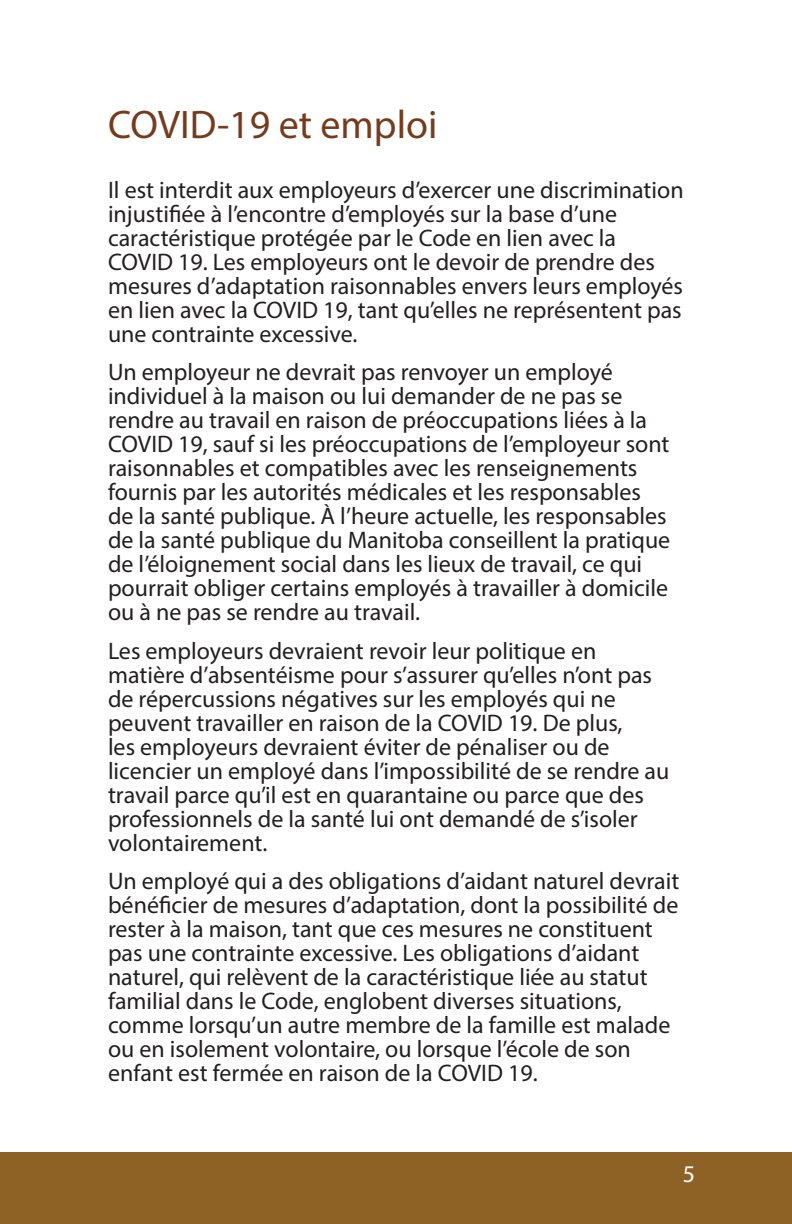
<style>
.page{position:relative;width:792px;height:1224px;background:#fff}
.page>*{position:absolute;margin:0;border:0;box-sizing:border-box;transform-origin:0 0}
.t1{font:40px "Myriad Pro";color:#763b1d}
.Body{font:24px/24px "Myriad Pro";color:#231f20}
.t2{font:22px "Myriad Pro";color:#fff}
</style>
<div class="page">
<div style="left:0;top:1152px;width:792px;height:72px;background:#8e6125"></div>
<p class="t1" style="left:108px;top:100px;width:331px">COVID-19 et emploi</p>
<p class="Body" style="left:108px;top:178px;width:577px">Il est interdit aux employeurs d’exercer une discrimination injustifiée à l’encontre d’employés sur la base d’une caractéristique protégée par le Code en lien avec la COVID 19. Les employeurs ont le devoir de prendre des mesures d’adaptation raisonnables envers leurs employés en lien avec la COVID 19, tant qu’elles ne représentent pas une contrainte excessive.</p>
<p class="Body" style="left:108px;top:360px;width:564px">Un employeur ne devrait pas renvoyer un employé individuel à la maison ou lui demander de ne pas se rendre au travail en raison de préoccupations liées à la COVID 19, sauf si les préoccupations de l’employeur sont raisonnables et compatibles avec les renseignements fournis par les autorités médicales et les responsables de la santé publique. À l’heure actuelle, les responsables de la santé publique du Manitoba conseillent la pratique de l’éloignement social dans les lieux de travail, ce qui pourrait obliger certains employés à travailler à domicile ou à ne pas se rendre au travail.</p>
<p class="Body" style="left:108px;top:638px;width:563px">Les employeurs devraient revoir leur politique en matière d’absentéisme pour s’assurer qu’elles n’ont pas de répercussions négatives sur les employés qui ne peuvent travailler en raison de la COVID 19. De plus,<br>les employeurs devraient éviter de pénaliser ou de licencier un employé dans l’impossibilité de se rendre au travail parce qu’il est en quarantaine ou parce que des professionnels de la santé lui ont demandé de s’isoler volontairement.</p>
<p class="Body" style="left:108px;top:869px;width:573px">Un employé qui a des obligations d’aidant naturel devrait bénéficier de mesures d’adaptation, dont la possibilité de rester à la maison, tant que ces mesures ne constituent pas une contrainte excessive. Les obligations d’aidant naturel, qui relèvent de la caractéristique liée au statut familial dans le Code, englobent diverses situations, comme lorsqu’un autre membre de la famille est malade ou en isolement volontaire, ou lorsque l’école de son enfant est fermée en raison de la COVID 19.</p>
<p class="t2" style="left:683px;top:1167px;width:19px">5<sup>5</sup></p>
</div>
